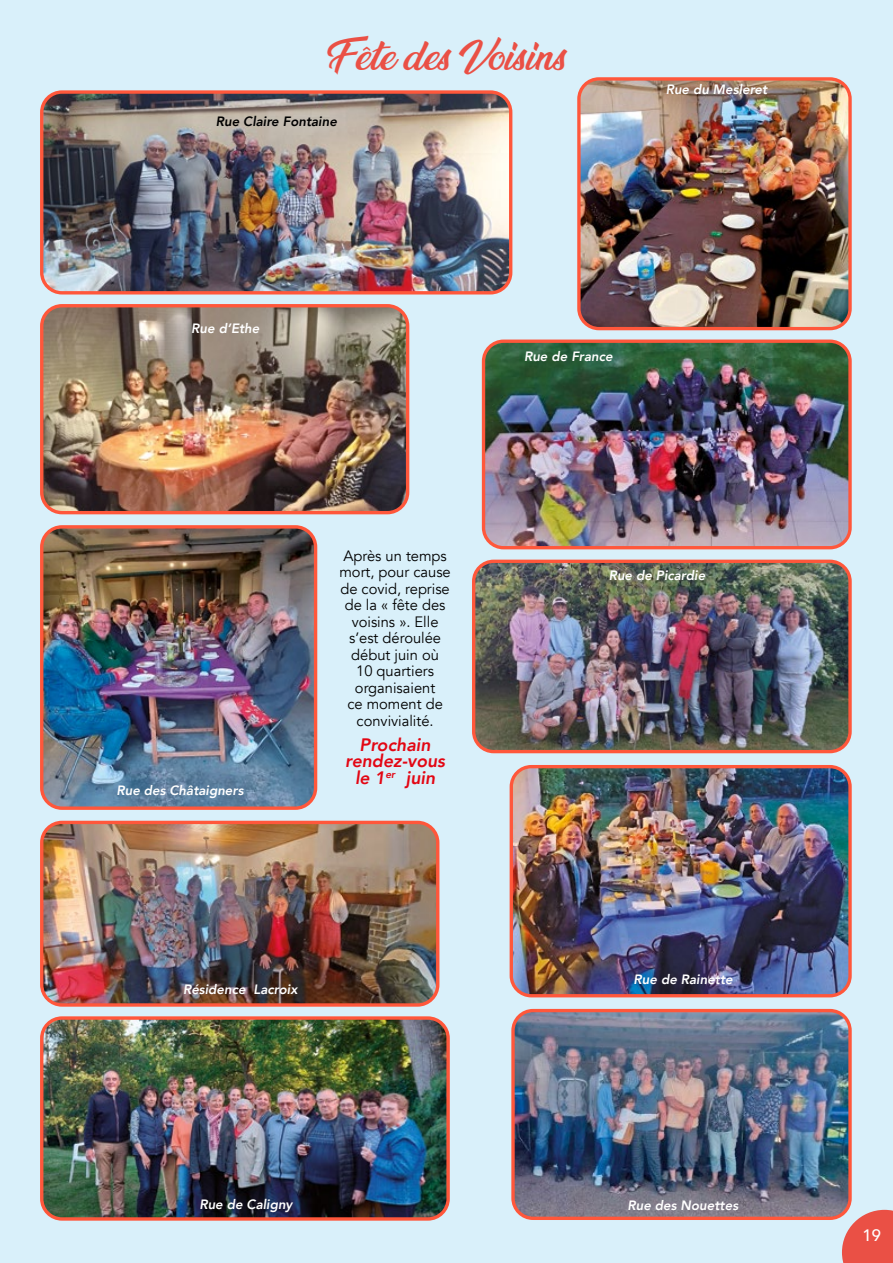
<style>
.page{position:relative;width:893px;height:1263px;background:#d9f0fa}
.page>*{position:absolute;margin:0;border:0;box-sizing:border-box;transform-origin:0 0}
.t1{font:900 36px "Ananda";color:#ea5045}
.t2{font:italic 800 18px/16.5px "Avenir";color:#e30613;text-align:center}
.t3{font:500 16.5px "Avenir";color:#fff}
.t4{font:15px/16.5px "Avenir";color:#000;text-align:center}
.t5{font:italic 800 13.5px "Avenir";color:#fff}
.t6{font:italic 800 13.5px "Avenir";color:#000}
</style>
<div class="page">
<svg style="left:842px;top:1210px;width:51px;height:53px;background:#e7635b"></svg>
<img style="left:42px;top:94px;width:469px;height:199px">
<div style="left:40px;top:90px;width:472px;height:204px;border:3px solid #ff573b;border-radius:20px"></div>
<img style="left:44px;top:308px;width:364px;height:205px">
<div style="left:40px;top:304px;width:369px;height:210px;border:3px solid #ff573b;border-radius:20px"></div>
<img style="left:44px;top:1020px;width:402px;height:197px">
<div style="left:40px;top:1016px;width:410px;height:205px;border:3px solid #ff573b;border-radius:20px"></div>
<img style="left:486px;top:343px;width:362px;height:203px">
<div style="left:482px;top:340px;width:370px;height:209px;border:3px solid #ff573b;border-radius:20px"></div>
<img style="left:511px;top:769px;width:337px;height:227px">
<div style="left:510px;top:765px;width:342px;height:232px;border:3px solid #ff573b;border-radius:20px"></div>
<img style="left:44px;top:529px;width:272px;height:277px">
<div style="left:40px;top:525px;width:277px;height:285px;border:3px solid #ff573b;border-radius:20px"></div>
<img style="left:515px;top:1013px;width:335px;height:205px">
<div style="left:511px;top:1009px;width:341px;height:211px;border:3px solid #ff573b;border-radius:20px"></div>
<img style="left:581px;top:81px;width:267px;height:245px">
<div style="left:577px;top:77px;width:275px;height:253px;border:3px solid #ff573b;border-radius:20px"></div>
<img style="left:44px;top:822px;width:394px;height:181px">
<div style="left:40px;top:821px;width:399px;height:186px;border:3px solid #ff573b;border-radius:20px"></div>
<img style="left:476px;top:564px;width:372px;height:185px">
<div style="left:472px;top:560px;width:380px;height:193px;border:3px solid #ff573b;border-radius:20px"></div>
<h1 class="t1" style="left:329px;top:36px;width:239px">Fête des Voisins</h1>
<p class="t6" style="left:216px;top:113px;width:123px">Rue Claire Fontaine</p>
<p class="t5" style="left:666px;top:82px;width:103px">Rue du Mesleret</p>
<p class="t5" style="left:191px;top:320px;width:70px">Rue d’Ethe</p>
<p class="t5" style="left:524px;top:348px;width:90px">Rue de France</p>
<p class="t5" style="left:116px;top:782px;width:129px">Rue des Châtaigners</p>
<p class="t4" style="left:339px;top:548px;width:113px">Après un temps mort, pour cause de covid, reprise de la « fête des voisins ». Elle s’est déroulée début juin où<br>10 quartiers organisaient<br>ce moment de convivialité.</p>
<p class="t2" style="left:345px;top:736px;width:101px">Prochain rendez-vous le 1<sup>er</sup> juin</p>
<p class="t5" style="left:183px;top:981px;width:116px">Résidence Lacroix</p>
<p class="t5" style="left:609px;top:567px;width:98px">Rue de Picardie</p>
<p class="t5" style="left:634px;top:971px;width:101px">Rue de Rainette</p>
<p class="t5" style="left:199px;top:1196px;width:95px">Rue de Caligny</p>
<p class="t5" style="left:627px;top:1197px;width:112px">Rue des Nouettes</p>
<p class="t3" style="left:862px;top:1221px;width:20px">19</p>
</div>
